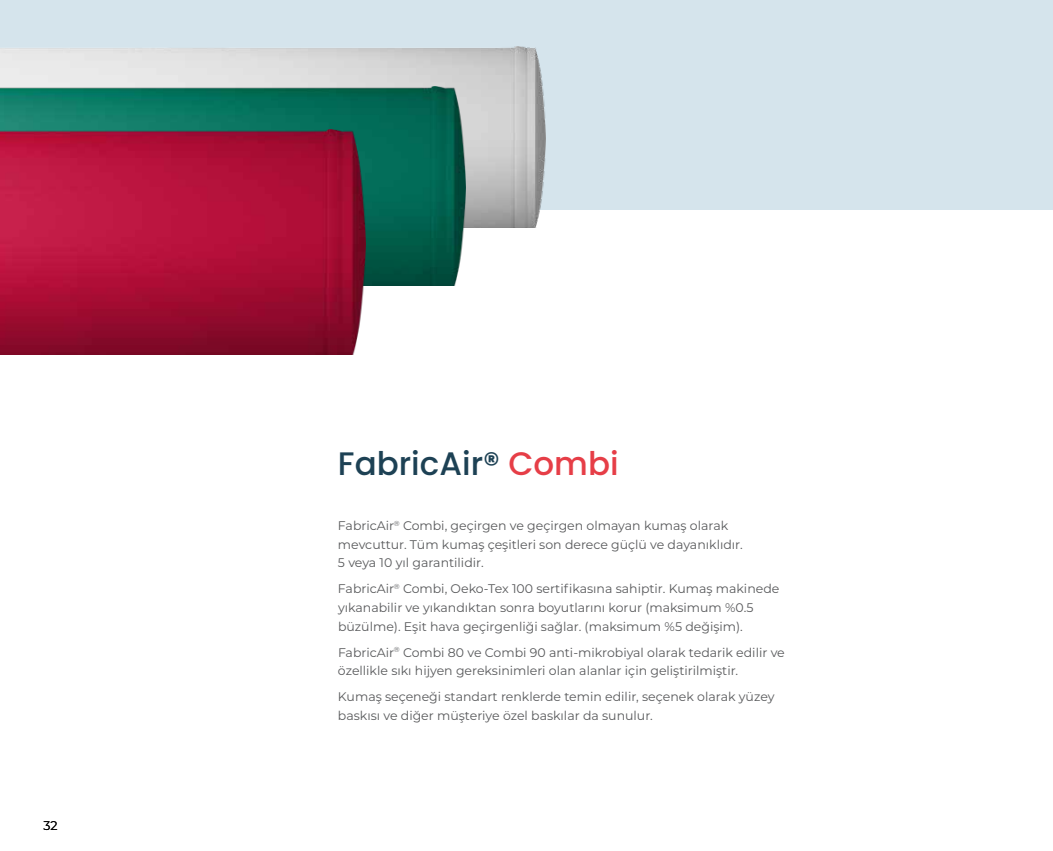
<style>
.page{position:relative;width:1053px;height:851px;background:#fff}
.page>*{position:absolute;margin:0;border:0;box-sizing:border-box;transform-origin:0 0}
.t1{font:500 32.5px "Poppins";color:#1d4154}
.t2{font:12.5px/18.8px "Montserrat";color:#58595b}
.t3{font:12.5px "Montserrat";color:#000}
.s1{color:#e63e47}
</style>
<div class="page">
<div style="left:0;top:0;width:1052px;height:209px;background:#d5e4ec"></div>
<img style="left:0;top:47px;width:545px;height:180px">
<img style="left:0;top:87px;width:465px;height:198px">
<img style="left:0;top:129px;width:366px;height:225px">
<p class="t3" style="left:44px;top:817px;width:16px">32</p>
<h1 class="t1" style="left:338px;top:444px;width:282px">FabricAir® <span class="s1">Combi</span></h1>
<p class="t2" style="left:338px;top:515px;width:405px">FabricAir<sup>®</sup> Combi, geçirgen ve geçirgen olmayan kumaş olarak mevcuttur. Tüm kumaş çeşitleri son derece güçlü ve dayanıklıdır.<br>5 veya 10 yıl garantilidir.</p>
<p class="t2" style="left:338px;top:578px;width:443px">FabricAir<sup>®</sup> Combi, Oeko-Tex 100 sertifikasına sahiptir. Kumaş makinede yıkanabilir ve yıkandıktan sonra boyutlarını korur (maksimum %0.5 büzülme). Eşit hava geçirgenliği sağlar. (maksimum %5 değişim).</p>
<p class="t2" style="left:338px;top:642px;width:448px">FabricAir<sup>®</sup> Combi 80 ve Combi 90 anti-mikrobiyal olarak tedarik edilir ve özellikle sıkı hijyen gereksinimleri olan alanlar için geliştirilmiştir.</p>
<p class="t2" style="left:338px;top:686px;width:438px">Kumaş seçeneği standart renklerde temin edilir, seçenek olarak yüzey baskısı ve diğer müşteriye özel baskılar da sunulur.</p>
</div>
